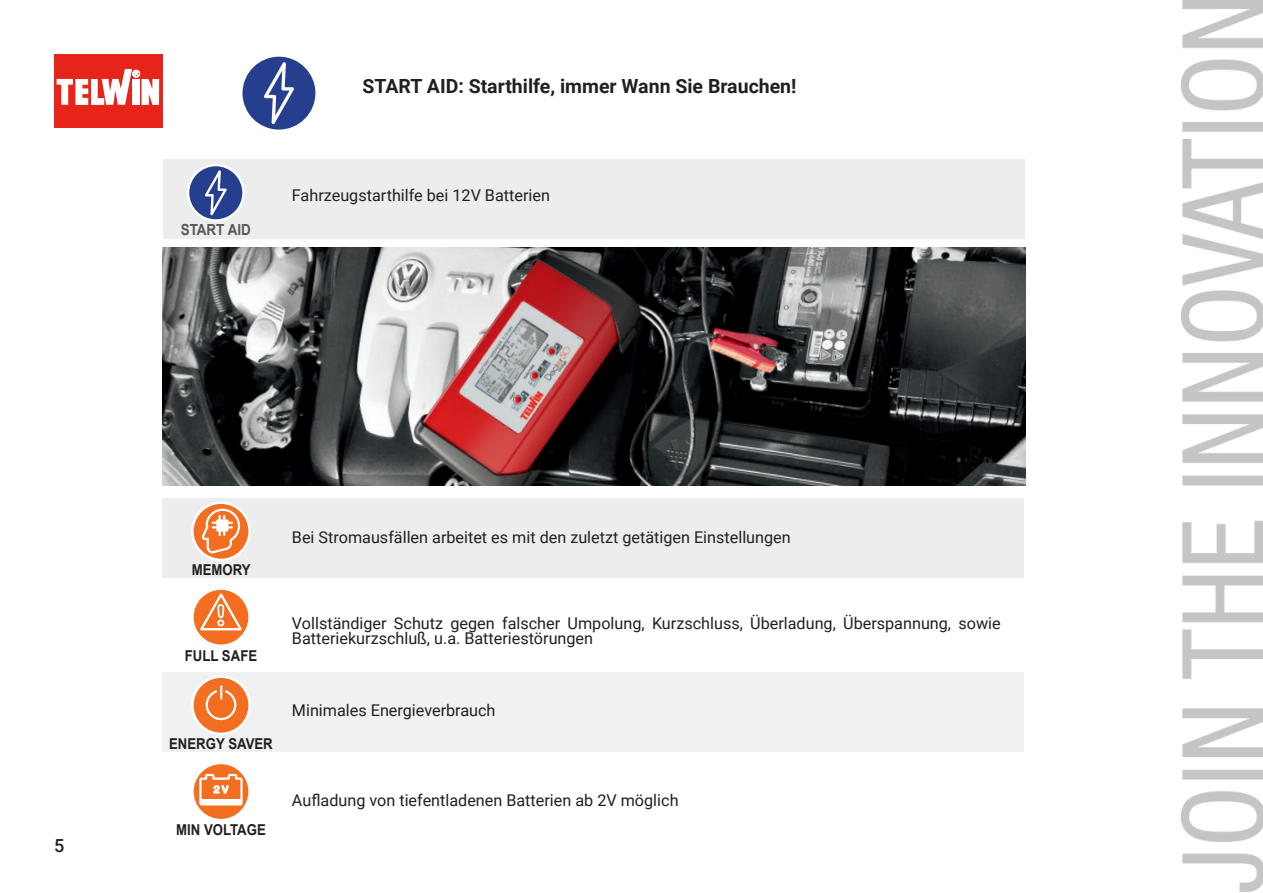
<style>
.page{position:relative;width:1263px;height:893px;background:#fff}
.page>*{position:absolute;margin:0;border:0;box-sizing:border-box;transform-origin:0 0}
.t1{font:700 19.5px "Roboto";color:#231f20}
.t2{font:500 18px "Roboto";color:#231f20}
.t3{font:16.2px/15px "Roboto";color:#231f20}
.t4{font:700 15.3px "Arial";color:#57585a;scale:.88 1}
.t5{font:700 15px "Arial";color:#231f20;scale:.88 1}
.t6{font:700 10.5px "Helvetica Rounded";color:#fff}
</style>
<div class="page">
<div style="left:54px;top:54px;width:108px;height:73px;background:#e72419"></div>
<svg style="left:57px;top:69px;width:102px;height:36px"></svg>
<img style="left:1181px;top:0;width:82px;height:892px">
<div style="left:164px;top:160px;width:861px;height:79px;background:#ededed"></div>
<div style="left:241px;top:55px;width:76px;height:76px;background:#253f8e;border-radius:50%"></div>
<div style="left:239px;top:53px;width:80px;height:80px;border:3px solid #fff;border-radius:50%"></div>
<svg style="left:261px;top:53px;width:37px;height:80px"></svg>
<div style="left:188px;top:165px;width:55px;height:55px;background:#253f8e;border-radius:50%"></div>
<div style="left:187px;top:164px;width:58px;height:58px;border:2px solid #fff;border-radius:50%"></div>
<svg style="left:203px;top:164px;width:27px;height:58px"></svg>
<div style="left:162px;top:499px;width:861px;height:79px;background:#ededed"></div>
<div style="left:162px;top:672px;width:861px;height:80px;background:#f0f1f2"></div>
<img style="left:162px;top:248px;width:863px;height:238px">
<svg style="left:192px;top:677px;width:58px;height:57px"></svg>
<div style="left:191px;top:675px;width:60px;height:60px;border:2px solid #fff;border-radius:50%"></div>
<svg style="left:204px;top:686px;width:34px;height:35px"></svg>
<svg style="left:192px;top:589px;width:58px;height:57px"></svg>
<div style="left:191px;top:587px;width:60px;height:60px;border:2px solid #fff;border-radius:50%"></div>
<svg style="left:197px;top:591px;width:48px;height:41px"></svg>
<div style="left:217px;top:619px;width:7px;height:7px;border:2px solid #fff;border-radius:50%"></div>
<svg style="left:192px;top:503px;width:58px;height:57px"></svg>
<div style="left:191px;top:501px;width:60px;height:60px;border:2px solid #fff;border-radius:50%"></div>
<svg style="left:201px;top:507px;width:40px;height:47px;background:#f69963"></svg>
<svg style="left:192px;top:763px;width:58px;height:57px"></svg>
<div style="left:191px;top:762px;width:60px;height:59px;border:2px solid #fff;border-radius:50%"></div>
<svg style="left:198px;top:773px;width:46px;height:34px"></svg>
<hr style="left:201px;top:800px;width:40px;height:4px;background:#fff">
<p class="t4" style="left:181px;top:220px;width:81px">START AID</p>
<p class="t1" style="left:362px;top:72px;width:435px">START AID: Starthilfe, immer Wann Sie Brauchen!</p>
<p class="t3" style="left:292px;top:187px;width:260px">Fahrzeugstarthilfe bei 12V Batterien</p>
<p class="t2" style="left:54px;top:833px;width:12px">5</p>
<p class="t5" style="left:192px;top:560px;width:68px">MEMORY</p>
<p class="t5" style="left:185px;top:646px;width:84px">FULL SAFE</p>
<p class="t5" style="left:169px;top:734px;width:119px">ENERGY SAVER</p>
<p class="t6" style="left:213px;top:783px;width:16px">2 V</p>
<p class="t5" style="left:176px;top:820px;width:103px">MIN VOLTAGE</p>
<p class="t3" style="left:292px;top:529px;width:500px">Bei Stromausfällen arbeitet es mit den zuletzt getätigen Einstellungen</p>
<p class="t3" style="left:292px;top:615px;width:710px">Vollständiger Schutz gegen falscher Umpolung, Kurzschluss, Überladung, Überspannung, sowie<br>Batteriekurzschluß, u.a. Batteriestörungen</p>
<p class="t3" style="left:292px;top:702px;width:205px">Minimales Energieverbrauch</p>
<p class="t3" style="left:292px;top:792px;width:388px">Aufladung von tiefentladenen Batterien ab 2V möglich</p>
</div>
